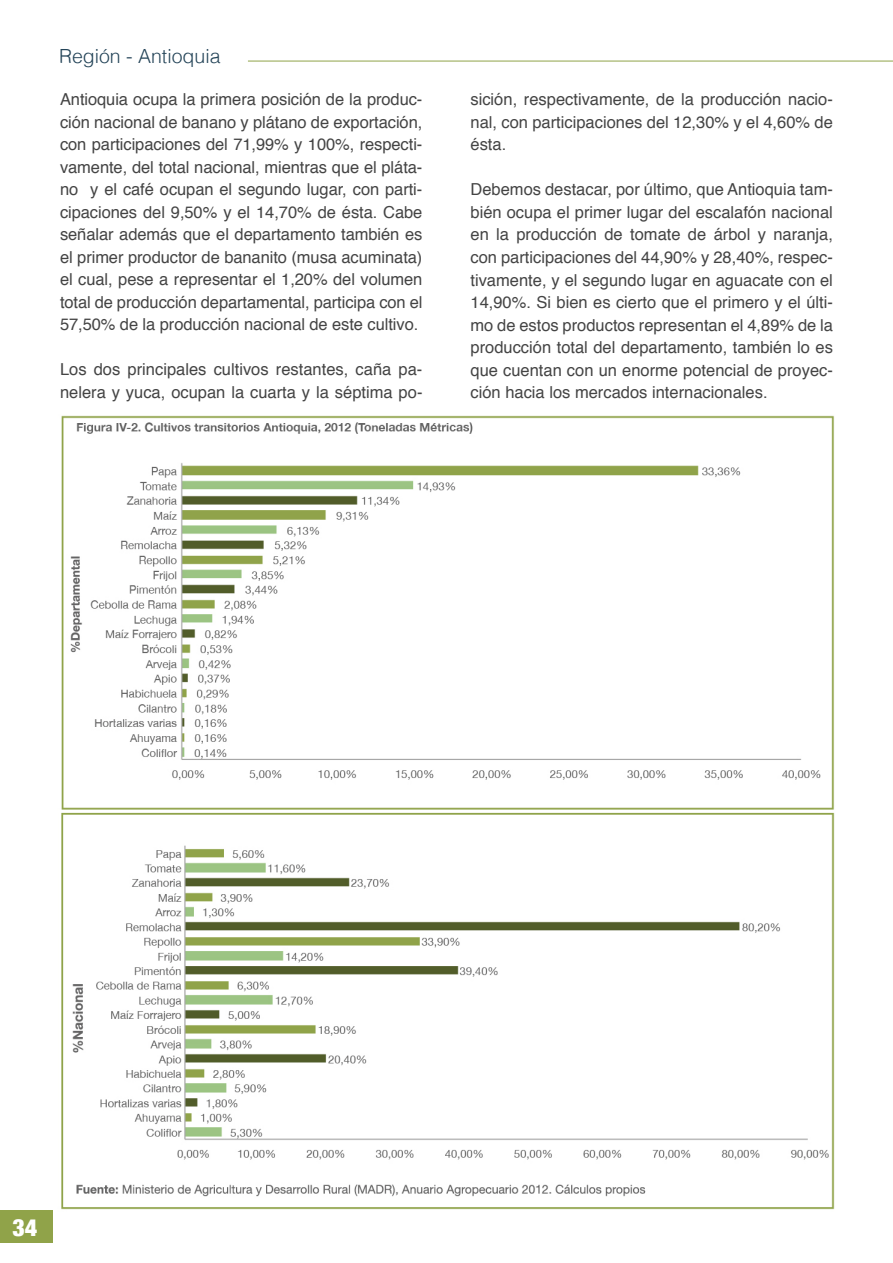
<style>
.page{position:relative;width:893px;height:1263px;background:#fff}
.page>*{position:absolute;margin:0;border:0;box-sizing:border-box;transform-origin:0 0}
.t1{font:900 condensed 24px "Helvetica Neue";color:#fff}
.t2{font:300 19.5px "Helvetica";color:#244458}
.t3{font:16.5px/22.5px "Helvetica";color:#444;text-align:justify}
</style>
<div class="page">
<div style="left:0;top:1210px;width:52px;height:32px;background:#90a349"></div>
<hr style="left:248px;top:61px;width:644px;height:1px;background:#90a349">
<img style="left:61px;top:415px;width:774px;height:795px">
<p class="t2" style="left:59px;top:48px;width:163px">Región - Antioquia</p>
<p class="t3" style="left:60px;top:90px;width:364px">Antioquia ocupa la primera posición de la produc&shy;ción nacional de banano y plátano de exportación, con participaciones del 71,99% y 100%, respecti&shy;vamente, del total nacional, mientras que el pláta&shy;no y el café ocupan el segundo lugar, con parti&shy;cipaciones del 9,50% y el 14,70% de ésta. Cabe señalar además que el departamento también es el primer productor de bananito (musa acuminata) el cual, pese a representar el 1,20% del volumen total de producción departamental, participa con el 57,50% de la producción nacional de este cultivo.</p>
<p class="t3" style="left:60px;top:360px;width:364px">Los dos principales cultivos restantes, caña pa&shy;nelera y yuca, ocupan la cuarta y la séptima po-</p>
<p class="t3" style="left:470px;top:90px;width:364px">sición, respectivamente, de la producción nacio&shy;nal, con participaciones del 12,30% y el 4,60% de ésta.</p>
<p class="t3" style="left:470px;top:180px;width:364px">Debemos destacar, por último, que Antioquia tam&shy;bién ocupa el primer lugar del escalafón nacional en la producción de tomate de árbol y naranja, con participaciones del 44,90% y 28,40%, respec&shy;tivamente, y el segundo lugar en aguacate con el 14,90%. Si bien es cierto que el primero y el últi&shy;mo de estos productos representan el 4,89% de la producción total del departamento, también lo es que cuentan con un enorme potencial de proyec&shy;ción hacia los mercados internacionales.</p>
<h1 class="t1" style="left:12px;top:1213px;width:26px">34</h1>
</div>
